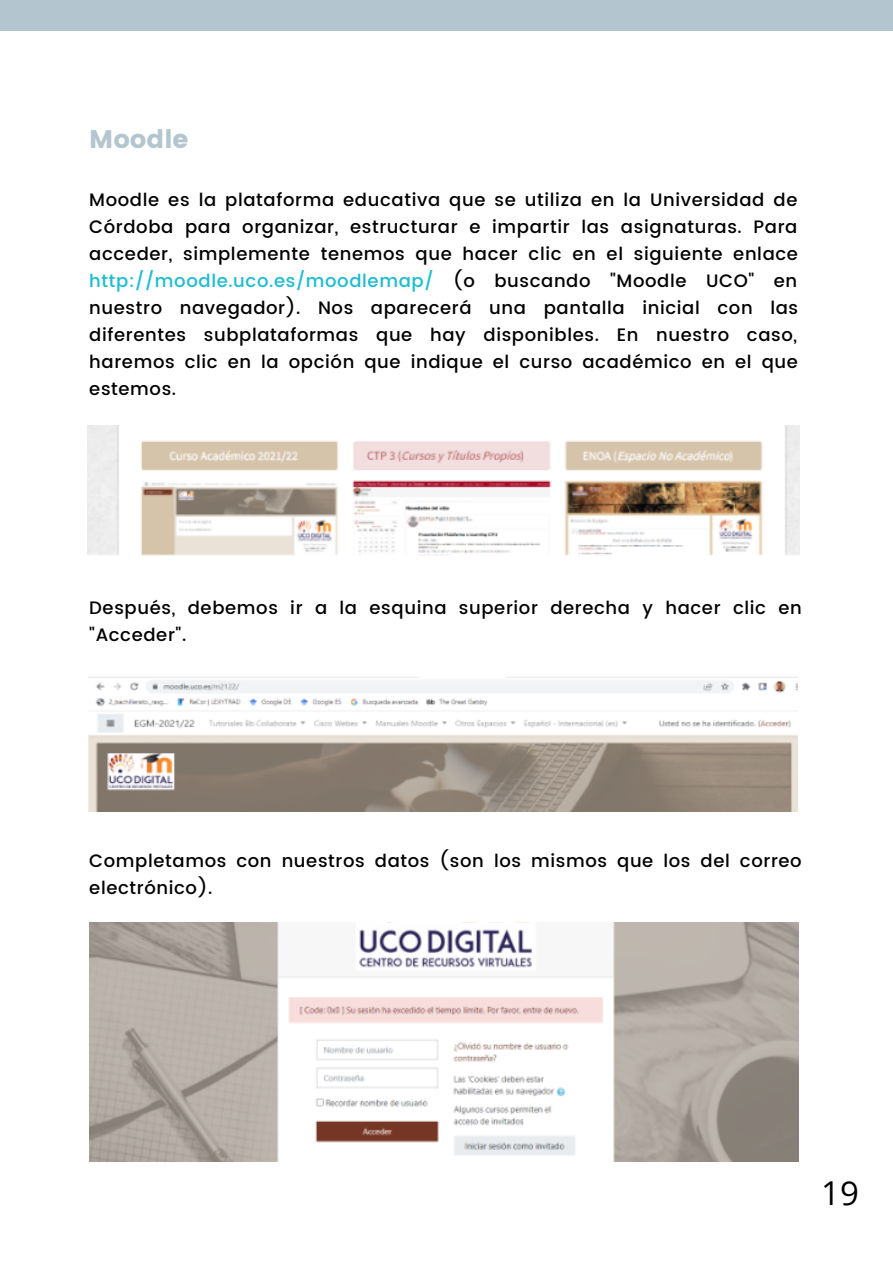
<style>
.page{position:relative;width:893px;height:1264px;background:#fff}
.page>*{position:absolute;margin:0;border:0;box-sizing:border-box;transform-origin:0 0}
.t1{font:33px "Open Sans";color:#000}
.t2{font:25.5px "Poppins";color:#b3c6cf}
.t3{font:500 18px/27px "Poppins";letter-spacing:.035em;color:#000}
.s1{color:#19bdd4}
</style>
<div class="page">
<div style="left:0;top:0;width:892px;height:31px;background:#b3c6cf"></div>
<img style="left:88px;top:425px;width:711px;height:131px">
<img style="left:88px;top:677px;width:709px;height:134px">
<img style="left:89px;top:922px;width:709px;height:239px">
<h2 class="t2" style="left:89px;top:125px;width:101px">Moodle</h2>
<p class="t3" style="left:89px;top:186px;width:710px;text-align:justify">Moodle es la plataforma educativa que se utiliza en la Universidad de Córdoba para organizar, estructurar e impartir las asignaturas. Para acceder, simplemente tenemos que hacer clic en el siguiente enlace <span class="s1">http://moodle.uco.es/moodlemap/</span> (o buscando "Moodle UCO" en nuestro navegador). Nos aparecerá una pantalla inicial con las diferentes subplataformas que hay disponibles. En nuestro caso, haremos clic en la opción que indique el curso académico en el que estemos.</p>
<p class="t3" style="left:89px;top:594px;width:714px">Después, debemos ir a la esquina superior derecha y hacer clic en "Acceder".</p>
<p class="t3" style="left:89px;top:847px;width:714px">Completamos con nuestros datos (son los mismos que los del correo electrónico).</p>
<h1 class="t1" style="left:821px;top:1169px;width:39px">19</h1>
</div>
